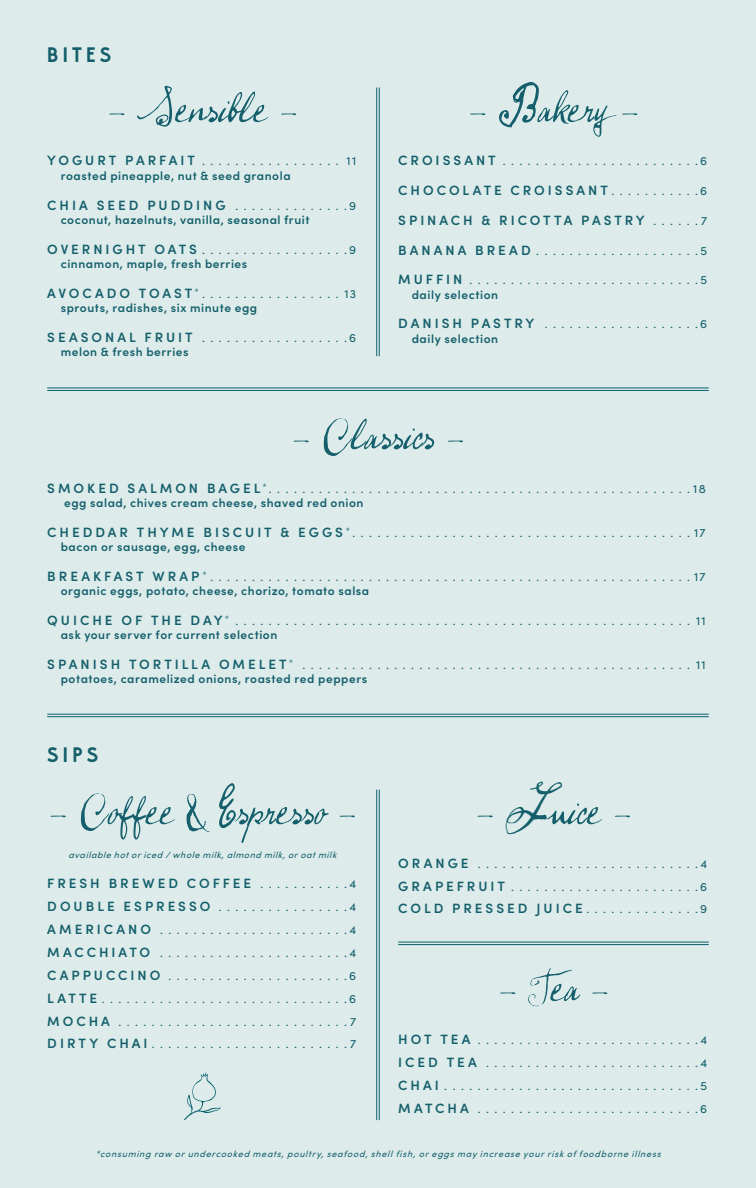
<style>
.page{position:relative;width:756px;height:1188px;background:#ddeceb}
.page>*{position:absolute;margin:0;border:0;box-sizing:border-box;transform-origin:0 0}
.Main_Header{font:54px "Pepe OT";letter-spacing:.015em;color:#145f6b}
.Secondary_Header{font:21px "BALMAT";letter-spacing:.185em;color:#145f6b}
.Menu_Item_-_Name{font:600 13.5px "Sofia Pro";letter-spacing:.22em;color:#145f6b}
.Menu_Item_-_Name-2{font:12px "Sofia Pro";letter-spacing:.11em;color:#145f6b}
.Menu_Item___Description{font:600 12px "Sofia Pro";letter-spacing:.045em;color:#145f6b}
.Menu_Item___Description-2{font:italic 9px "Sofia Pro";color:#145f6b}
.s1{font-weight:600;font-size:13.5px}
.s2{font-weight:400;font-size:12px}
.s3{font-size:48px}
</style>
<div class="page">
<hr style="left:47px;top:388px;width:662px;height:1px;background:#09606c">
<hr style="left:47px;top:390px;width:662px;height:1px;background:#09606c">
<hr style="left:398px;top:942px;width:311px;height:1px;background:#09606c">
<hr style="left:398px;top:944px;width:311px;height:1px;background:#09606c">
<hr style="left:47px;top:714px;width:662px;height:1px;background:#09606c">
<hr style="left:47px;top:716px;width:662px;height:1px;background:#09606c">
<hr style="left:379px;top:87px;width:1px;height:269px;background:#09606c">
<hr style="left:376px;top:87px;width:1px;height:269px;background:#09606c">
<hr style="left:379px;top:790px;width:1px;height:330px;background:#09606c">
<hr style="left:376px;top:790px;width:1px;height:330px;background:#09606c">
<svg style="left:184px;top:1073px;width:37px;height:47px"></svg>
<p class="Secondary_Header" style="left:47px;top:42px;width:66px">BITES</p>
<p class="Main_Header" style="left:109px;top:62px;width:188px">— Sensible —</p>
<p class="Menu_Item_-_Name-2" style="left:47px;top:152px;width:310px"><span class="s1">YOGURT PARFAIT</span> . . . . . . . . . . . . . . . . . 11</p>
<p class="Menu_Item___Description" style="left:61px;top:167px;width:231px">roasted pineapple, nut &amp; seed granola</p>
<p class="Menu_Item_-_Name" style="left:47px;top:195px;width:310px">CHIA SEED PUDDING <span class="s2">. . . . . . . . . . . . . 9</span></p>
<p class="Menu_Item___Description" style="left:61px;top:211px;width:250px">coconut, hazelnuts, vanilla, seasonal fruit</p>
<p class="Menu_Item_-_Name-2" style="left:47px;top:241px;width:310px"><span class="s1">OVERNIGHT OATS</span> . . . . . . . . . . . . . . . . . 9</p>
<p class="Menu_Item___Description" style="left:61px;top:255px;width:188px">cinnamon, maple, fresh berries</p>
<p class="Menu_Item_-_Name-2" style="left:47px;top:285px;width:310px"><span class="s1">AVOCADO TOAST</span><sup>*</sup> . . . . . . . . . . . . . . . . . 13</p>
<p class="Menu_Item___Description" style="left:61px;top:299px;width:198px">sprouts, radishes, six minute egg</p>
<p class="Menu_Item_-_Name-2" style="left:47px;top:329px;width:310px"><span class="s1">SEASONAL FRUIT</span> . . . . . . . . . . . . . . . . . 6</p>
<p class="Menu_Item___Description" style="left:61px;top:343px;width:129px">melon &amp; fresh berries</p>
<p class="Main_Header" style="left:470px;top:62px;width:168px">— Bakery —</p>
<p class="Menu_Item_-_Name-2" style="left:398px;top:152px;width:310px"><span class="s1">CROISSANT</span> . . . . . . . . . . . . . . . . . . . . . . . 6</p>
<p class="Menu_Item_-_Name" style="left:398px;top:180px;width:310px">CHOCOLATE CROISSANT <span class="s2">. . . . . . . . . . 6</span></p>
<p class="Menu_Item_-_Name" style="left:398px;top:210px;width:310px">SPINACH &amp; RICOTTA PASTRY <span class="s2">. . . . . 7</span></p>
<p class="Menu_Item_-_Name-2" style="left:398px;top:242px;width:310px"><span class="s1">BANANA BREAD</span> . . . . . . . . . . . . . . . . . . . 5</p>
<p class="Menu_Item_-_Name-2" style="left:398px;top:271px;width:310px"><span class="s1">MUFFIN</span> . . . . . . . . . . . . . . . . . . . . . . . . . . . 5</p>
<p class="Menu_Item___Description" style="left:412px;top:285px;width:88px">daily selection</p>
<p class="Menu_Item_-_Name-2" style="left:398px;top:315px;width:310px"><span class="s1">DANISH PASTRY</span> . . . . . . . . . . . . . . . . . . 6</p>
<p class="Menu_Item___Description" style="left:412px;top:329px;width:88px">daily selection</p>
<p class="Main_Header" style="left:293px;top:389px;width:171px">— Classics —</p>
<p class="Menu_Item_-_Name-2" style="left:47px;top:480px;width:660px"><span class="s1">SMOKED SALMON BAGEL</span><sup>*</sup> . . . . . . . . . . . . . . . . . . . . . . . . . . . . . . . . . . . . . . . . . . . . . . . . . . 18</p>
<p class="Menu_Item___Description" style="left:64px;top:494px;width:301px">egg salad, chives cream cheese, shaved red onion</p>
<p class="Menu_Item_-_Name-2" style="left:47px;top:524px;width:660px"><span class="s1">CHEDDAR THYME BISCUIT &amp; EGGS</span><sup>*</sup> . . . . . . . . . . . . . . . . . . . . . . . . . . . . . . . . . . . . . . . . 17</p>
<p class="Menu_Item___Description" style="left:61px;top:538px;width:186px">bacon or sausage, egg, cheese</p>
<p class="Menu_Item_-_Name-2" style="left:47px;top:568px;width:660px"><span class="s1">BREAKFAST WRAP</span> <sup>*</sup> . . . . . . . . . . . . . . . . . . . . . . . . . . . . . . . . . . . . . . . . . . . . . . . . . . . . . . . . . 17</p>
<p class="Menu_Item___Description" style="left:61px;top:582px;width:310px">organic eggs, potato, cheese, chorizo, tomato salsa</p>
<p class="Menu_Item_-_Name-2" style="left:47px;top:612px;width:660px"><span class="s1">QUICHE OF THE DAY</span><sup>*</sup> . . . . . . . . . . . . . . . . . . . . . . . . . . . . . . . . . . . . . . . . . . . . . . . . . . . . . . . 11</p>
<p class="Menu_Item___Description" style="left:61px;top:626px;width:218px">ask your server for current selection</p>
<p class="Menu_Item_-_Name-2" style="left:47px;top:656px;width:660px"><span class="s1">SPANISH TORTILLA OMELET</span><sup>*</sup> . . . . . . . . . . . . . . . . . . . . . . . . . . . . . . . . . . . . . . . . . . . . . . . 11</p>
<p class="Menu_Item___Description" style="left:61px;top:670px;width:308px">potatoes, caramelized onions, roasted red peppers</p>
<p class="Secondary_Header" style="left:47px;top:742px;width:52px">SIPS</p>
<p class="Main_Header" style="left:51px;top:764px;width:305px">— Coffee &amp; Espresso —</p>
<p class="Menu_Item_-_Name" style="left:47px;top:873px;width:310px">FRESH BREWED COFFEE <span class="s2">. . . . . . . . . . 4</span></p>
<p class="Menu_Item_-_Name-2" style="left:47px;top:898px;width:310px"><span class="s1">DOUBLE ESPRESSO</span> . . . . . . . . . . . . . . . 4</p>
<p class="Menu_Item_-_Name-2" style="left:47px;top:921px;width:310px"><span class="s1">AMERICANO</span> . . . . . . . . . . . . . . . . . . . . . . 4</p>
<p class="Menu_Item_-_Name-2" style="left:47px;top:944px;width:310px"><span class="s1">MACCHIATO</span> . . . . . . . . . . . . . . . . . . . . . . 4</p>
<p class="Menu_Item_-_Name-2" style="left:47px;top:967px;width:310px"><span class="s1">CAPPUCCINO</span> . . . . . . . . . . . . . . . . . . . . . 6</p>
<p class="Menu_Item_-_Name-2" style="left:47px;top:990px;width:310px"><span class="s1">LATTE</span> . . . . . . . . . . . . . . . . . . . . . . . . . . . . . 6</p>
<p class="Menu_Item_-_Name-2" style="left:47px;top:1013px;width:310px"><span class="s1">MOCHA</span> . . . . . . . . . . . . . . . . . . . . . . . . . . . 7</p>
<p class="Menu_Item_-_Name-2" style="left:47px;top:1036px;width:310px"><span class="s1">DIRTY CHAI</span> . . . . . . . . . . . . . . . . . . . . . . . 7</p>
<p class="Menu_Item___Description-2" style="left:69px;top:848px;width:273px">available hotoriced /whole milk,almond milk,oroatmilk</p>
<p class="Main_Header" style="left:477px;top:764px;width:154px">— <span class="s3">J</span>uice —</p>
<p class="Menu_Item_-_Name-2" style="left:398px;top:855px;width:310px"><span class="s1">ORANGE</span> . . . . . . . . . . . . . . . . . . . . . . . . . . 4</p>
<p class="Menu_Item_-_Name-2" style="left:398px;top:878px;width:310px"><span class="s1">GRAPEFRUIT</span> . . . . . . . . . . . . . . . . . . . . . . 6</p>
<p class="Menu_Item_-_Name" style="left:398px;top:899px;width:310px">COLD PRESSED JUICE <span class="s2">. . . . . . . . . . . . . 9</span></p>
<p class="Main_Header" style="left:500px;top:941px;width:108px">— Tea —</p>
<p class="Menu_Item_-_Name-2" style="left:398px;top:1031px;width:310px"><span class="s1">HOT TEA</span> . . . . . . . . . . . . . . . . . . . . . . . . . . 4</p>
<p class="Menu_Item_-_Name-2" style="left:398px;top:1054px;width:310px"><span class="s1">ICED TEA</span> . . . . . . . . . . . . . . . . . . . . . . . . . 4</p>
<p class="Menu_Item_-_Name-2" style="left:398px;top:1077px;width:310px"><span class="s1">CHAI</span> . . . . . . . . . . . . . . . . . . . . . . . . . . . . . . 5</p>
<p class="Menu_Item_-_Name-2" style="left:398px;top:1100px;width:310px"><span class="s1">MATCHA</span> . . . . . . . . . . . . . . . . . . . . . . . . . . 6</p>
<p class="Menu_Item___Description-2" style="left:95px;top:1147px;width:570px">*consuming raw orundercooked meats,poultry,seafood,shellfish,oreggsmay increase yourriskoffoodborne illness</p>
</div>
